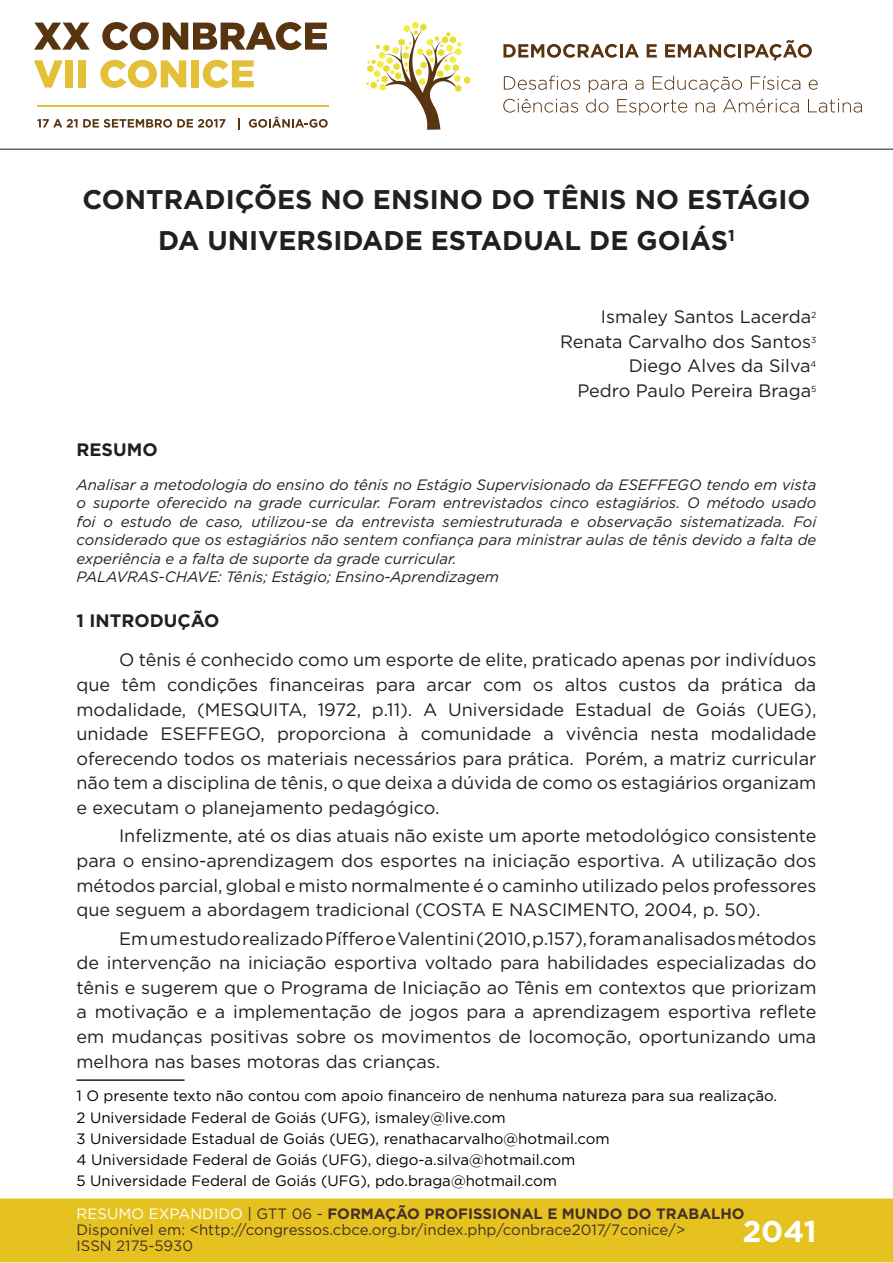
<style>
.page{position:relative;width:893px;height:1263px;background:#fff}
.page>*{position:absolute;margin:0;border:0;box-sizing:border-box;transform-origin:0 0}
.t1{font:700 30px "Gotham";color:#fff}
.t2{font:700 27px/41px "Gotham";color:#231f20;text-align:center}
.t3{font:18px/24.6px "Gotham";color:#231f20;text-align:justify}
.t4{font:700 18px "Gotham";color:#231f20}
.t5{font:italic 15px/18.6px "Gotham";color:#231f20}
.t6{font:15px/21.3px "Gotham";color:#000001}
.t7{font:15px/16px "Gotham";color:#462f2a}
.s1{color:#fff}
.s2{color:#442f2a}
.s3{font-weight:700;color:#442f2a}
</style>
<div class="page">
<div style="left:0;top:1198px;width:893px;height:64px;background:#e6c221;border:2px solid #e6c221"></div>
<svg style="left:34px;top:23px;width:56px;height:27px"></svg>
<svg style="left:102px;top:22px;width:225px;height:28px"></svg>
<svg style="left:34px;top:60px;width:29px;height:28px"></svg>
<div style="left:65px;top:60px;width:8px;height:27px;background:#e3c038"></div>
<div style="left:78px;top:60px;width:8px;height:27px;background:#e3c038"></div>
<svg style="left:100px;top:60px;width:86px;height:28px"></svg>
<div style="left:191px;top:60px;width:8px;height:27px;background:#e3c038"></div>
<svg style="left:203px;top:60px;width:51px;height:28px"></svg>
<svg style="left:37px;top:119px;width:188px;height:9px"></svg>
<svg style="left:238px;top:118px;width:2px;height:11px"></svg>
<svg style="left:249px;top:117px;width:79px;height:11px"></svg>
<hr style="left:37px;top:105px;width:291px;height:2px;background:#e3c038">
<svg style="left:366px;top:21px;width:105px;height:109px"></svg>
<svg style="left:503px;top:44px;width:136px;height:14px"></svg>
<svg style="left:647px;top:44px;width:10px;height:13px"></svg>
<svg style="left:665px;top:40px;width:147px;height:21px"></svg>
<svg style="left:504px;top:76px;width:76px;height:14px"></svg>
<svg style="left:809px;top:80px;width:9px;height:10px"></svg>
<svg style="left:503px;top:99px;width:75px;height:14px"></svg>
<svg style="left:586px;top:76px;width:214px;height:39px"></svg>
<svg style="left:808px;top:99px;width:54px;height:14px"></svg>
<hr style="left:0;top:149px;width:893px;height:1px;background:#442f2a">
<hr style="left:77px;top:1079px;width:108px;height:2px;background:#231f20">
<h2 class="t2" style="left:83px;top:178px;width:729px">CONTRADIÇÕES NO ENSINO DO TÊNIS NO ESTÁGIO<br>DA UNIVERSIDADE ESTADUAL DE GOIÁS<sup>1</sup></h2>
<p class="t3" style="left:560px;top:304px;width:258px;text-align:right">Ismaley Santos Lacerda<sup>2<br></sup>Renata Carvalho dos Santos<sup>3<br></sup>Diego Alves da Silva<sup>4<br></sup>Pedro Paulo Pereira Braga<sup>5</sup></p>
<p class="t4" style="left:77px;top:438px;width:83px">RESUMO</p>
<p class="t5" style="left:77px;top:475px;width:741px">Analisar a metodologia do ensino do tênis no Estágio Supervisionado da ESEFFEGO tendo em vista o suporte oferecido na grade curricular. Foram entrevistados cinco estagiários. O método usado foi o estudo de caso, utilizou-se da entrevista semiestruturada e observação sistematizada. Foi considerado que os estagiários não sentem confiança para ministrar aulas de tênis devido a falta de experiência e a falta de suporte da grade curricular.<br>PALAVRAS-CHAVE: Tênis; Estágio; Ensino-Aprendizagem</p>
<p class="t4" style="left:77px;top:609px;width:144px">1 INTRODUÇÃO</p>
<p class="t3" style="left:77px;top:647px;width:741px;text-indent:43px">O tênis é conhecido como um esporte de elite, praticado apenas por indivíduos que têm condições financeiras para arcar com os altos custos da prática da modalidade, (MESQUITA, 1972, p.11). A Universidade Estadual de Goiás (UEG), unidade ESEFFEGO, proporciona à comunidade a vivência nesta modalidade oferecendo todos os materiais necessários para prática. Porém, a matriz curricular não tem a disciplina de tênis, o que deixa a dúvida de como os estagiários organizam e executam o planejamento pedagógico.</p>
<p class="t3" style="left:77px;top:823px;width:741px;text-indent:43px">Infelizmente, até os dias atuais não existe um aporte metodológico consistente para o ensino-aprendizagem dos esportes na iniciação esportiva. A utilização dos métodos parcial, global e misto normalmente é o caminho utilizado pelos professores que seguem a abordagem tradicional (COSTA E NASCIMENTO, 2004, p. 50).</p>
<p class="t3" style="left:77px;top:926px;width:741px;text-indent:43px">Em um estudo realizado Píffero e Valentini (2010, p.157), foram analisados métodos de intervenção na iniciação esportiva voltado para habilidades especializadas do tênis e sugerem que o Programa de Iniciação ao Tênis em contextos que priorizam a motivação e a implementação de jogos para a aprendizagem esportiva reflete em mudanças positivas sobre os movimentos de locomoção, oportunizando uma melhora nas bases motoras das crianças.</p>
<p class="t6" style="left:77px;top:1085px;width:702px">1 O presente texto não contou com apoio financeiro de nenhuma natureza para sua realização.<br>2 Universidade Federal de Goiás (UFG), ismaley@live.com<br>3 Universidade Estadual de Goiás (UEG), renathacarvalho@hotmail.com<br>4 Universidade Federal de Goiás (UFG), diego-a.silva@hotmail.com<br>5 Universidade Federal de Goiás (UFG), pdo.braga@hotmail.com</p>
<p class="t7" style="left:77px;top:1205px;width:670px"><span class="s1">RESUMO EXPANDIDO</span> <span class="s2">| GTT 06 -</span> <span class="s3">FORMAÇÃO PROFISSIONAL E MUNDO DO TRABALHO<br></span>Disponível em: &lt;http://congressos.cbce.org.br/index.php/conbrace2017/7conice/&gt;<br>ISSN 2175-5930</p>
<h1 class="t1" style="left:742px;top:1212px;width:76px">2041</h1>
</div>
